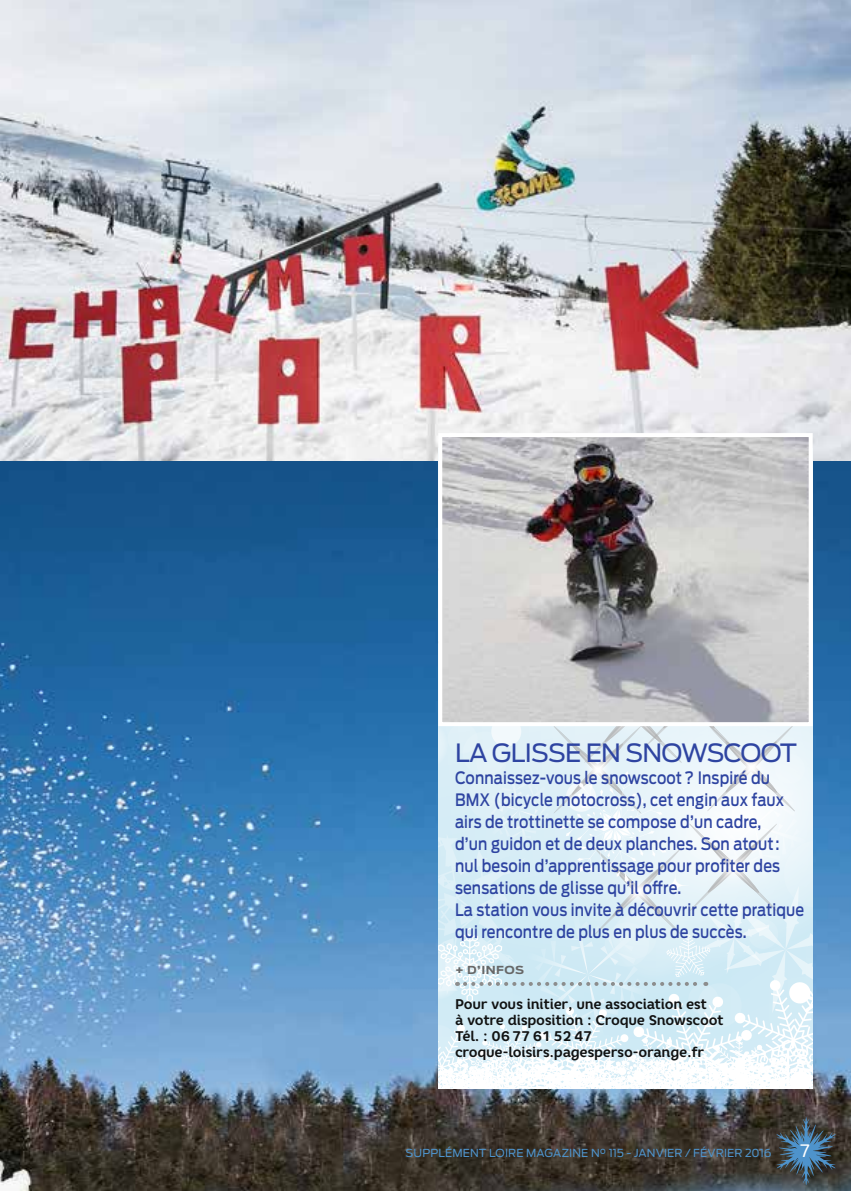
<style>
.page{position:relative;width:851px;height:1191px;background:#fff}
.page>*{position:absolute;margin:0;border:0;box-sizing:border-box;transform-origin:0 0}
.t1{font:25px "Antenna";letter-spacing:-.03em;color:#2e44a1}
.t2{font:18px "Core Rhino 45";color:#fff}
.t3{font:500 17px/22px "Antenna";letter-spacing:.01em;color:#2e44a1;scale:.85 1}
.t4{font:700 14px/16px "Core Rhino 65";letter-spacing:-.02em;color:#111212}
.t5{font:11px "Antenna";letter-spacing:.01em;color:#4e93cb}
.t6{font:700 11px "Antenna";letter-spacing:.04em;color:#676767;scale:1.1 1}
</style>
<div class="page">
<img style="left:0;top:461px;width:850px;height:730px">
<img style="left:0;top:0;width:850px;height:461px">
<svg style="left:776px;top:1117px;width:59px;height:68px;background:#425562"></svg>
<svg style="left:438px;top:1055px;width:374px;height:34px"></svg>
<svg style="left:438px;top:726px;width:374px;height:329px;background:#deeff6"></svg>
<img style="left:443px;top:438px;width:364px;height:283px">
<div style="left:438px;top:433px;width:374px;height:293px;border:4px solid #fff"></div>
<h1 class="t1" style="left:455px;top:738px;width:336px">LA GL ISSE EN SNOWSCOOT</h1>
<p class="t3" style="left:455px;top:767px;width:412px">Connaissez-vous le snowscoot? Inspiré du bmx (bicycle motocross), cet engin aux faux airs de trottinette se compose d’un cadre,<br>d’un guidon et de deux planches. Son atout : nul besoin d’apprentissage pour profiter des sensations de glisse qu’il offre.<br>La station vous invite à découvrir cette pratique qui rencontre de plus en plus de succès.</p>
<p class="t6" style="left:455px;top:964px;width:64px">+ D’INFOS</p>
<p class="t4" style="left:455px;top:995px;width:270px">Pour vous initier, une association est<br>à votre disposition : Croque Snowscoot Tél. : 06 77 61 52 47 croque-loisirs.pagesperso-orange.fr</p>
<p class="t5" style="left:405px;top:1146px;width:265px">SUPPLÉMENT LOIRE MAGAZINE N° 115 - JANVIER</p>
<p class="t5" style="left:685px;top:1146px;width:39px">/ FÉVRIER</p>
<p class="t5" style="left:745px;top:1146px;width:28px">2016</p>
<p class="t2" style="left:799px;top:1139px;width:13px">7</p>
</div>
